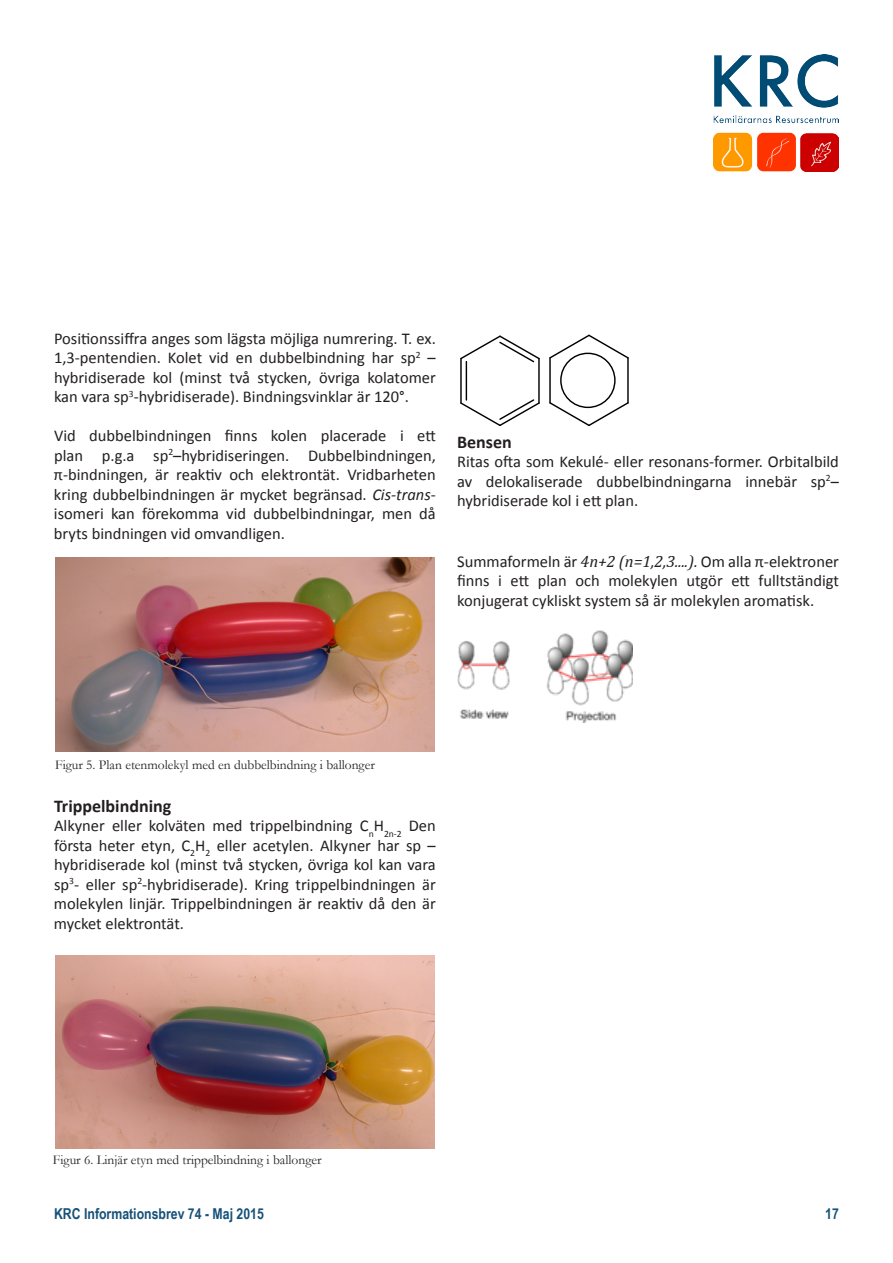
<style>
.page{position:relative;width:893px;height:1263px;background:#fff}
.page>*{position:absolute;margin:0;border:0;box-sizing:border-box;transform-origin:0 0}
.t1{font:700 18px "Calibri";color:#231f20}
.t2{font:16.5px/19.5px "Calibri";color:#231f20;text-align:justify}
.t3{font:700 15px "Arial Narrow";color:#165179}
.t4{font:13.5px "Garamond";color:#231f20}
.s1{font-style:italic}
.s2{font-family:"Cambria";font-style:italic}
</style>
<div class="page">
<hr style="left:460px;top:358px;width:2px;height:45px;background:#000">
<hr style="left:466px;top:362px;width:1px;height:38px;background:#000">
<svg style="left:460px;top:398px;width:80px;height:28px"></svg>
<hr style="left:538px;top:358px;width:2px;height:45px;background:#000">
<svg style="left:460px;top:335px;width:80px;height:29px"></svg>
<hr style="left:549px;top:358px;width:2px;height:45px;background:#000">
<svg style="left:549px;top:401px;width:80px;height:25px"></svg>
<hr style="left:627px;top:358px;width:2px;height:45px;background:#000">
<svg style="left:549px;top:334px;width:80px;height:26px"></svg>
<div style="left:561px;top:353px;width:54px;height:54px;background:#fff;border-radius:50%"></div>
<div style="left:560px;top:353px;width:56px;height:55px;border:1px solid #000;border-radius:50%"></div>
<img style="left:457px;top:630px;width:175px;height:93px">
<img style="left:714px;top:54px;width:125px;height:118px">
<img style="left:55px;top:557px;width:380px;height:195px">
<img style="left:55px;top:956px;width:380px;height:192px">
<p class="t2" style="left:54px;top:329px;width:383px">Positionssiffra anges som lägsta möjliga numrering. T. ex.<br>1,3-pentendien. Kolet vid en dubbelbindning har sp<sup>2</sup> – hybridiserade kol (minst två stycken, övriga kolatomer kan vara sp<sup>3</sup>-hybridiserade). Bindningsvinklar är 120°.</p>
<p class="t2" style="left:54px;top:426px;width:383px">Vid dubbelbindningen finns kolen placerade i ett plan p.g.a sp<sup>2</sup>–hybridiseringen. Dubbelbindningen, π-bindningen, är reaktiv och elektrontät. Vridbarheten kring dubbelbindningen är mycket begränsad. <span class="s1">Cis-trans&shy;</span>isomeri kan förekomma vid dubbelbindningar, men då bryts bindningen vid omvandligen.</p>
<p class="t1" style="left:457px;top:430px;width:56px">Bensen</p>
<p class="t2" style="left:457px;top:452px;width:383px">Ritas ofta som Kekulé- eller resonans-former. Orbitalbild av delokaliserade dubbelbindningarna innebär sp<sup>2</sup>– hybridiserade kol i ett plan.</p>
<p class="t2" style="left:457px;top:552px;width:383px">Summaformeln är <span class="s2">4n+2 (n=1,2,3....).</span> Om alla π-elektroner finns i ett plan och molekylen utgör ett fulltständigt konjugerat cykliskt system så är molekylen aromatisk.</p>
<p class="t4" style="left:55px;top:756px;width:321px">Figur 5. Plan etenmolekyl med en dubbelbindning i ballonger</p>
<p class="t1" style="left:54px;top:794px;width:119px">Trippelbindning</p>
<p class="t2" style="left:54px;top:816px;width:383px">Alkyner eller kolväten med trippelbindning C<sub>n</sub>H<sub>2n-2</sub> Den första heter etyn, C<sub>2</sub>H<sub>2</sub> eller acetylen. Alkyner har sp – hybridiserade kol (minst två stycken, övriga kol kan vara sp<sup>3</sup>- eller sp<sup>2</sup>-hybridiserade). Kring trippelbindningen är molekylen linjär. Trippelbindningen är reaktiv då den är mycket elektrontät.</p>
<p class="t4" style="left:53px;top:1151px;width:270px">Figur 6. Linjär etyn med trippelbindning i ballonger</p>
<p class="t3" style="left:54px;top:1203px;width:211px">KRC Informationsbrev 74 - Maj 2015</p>
<p class="t3" style="left:825px;top:1203px;width:15px">17</p>
</div>
